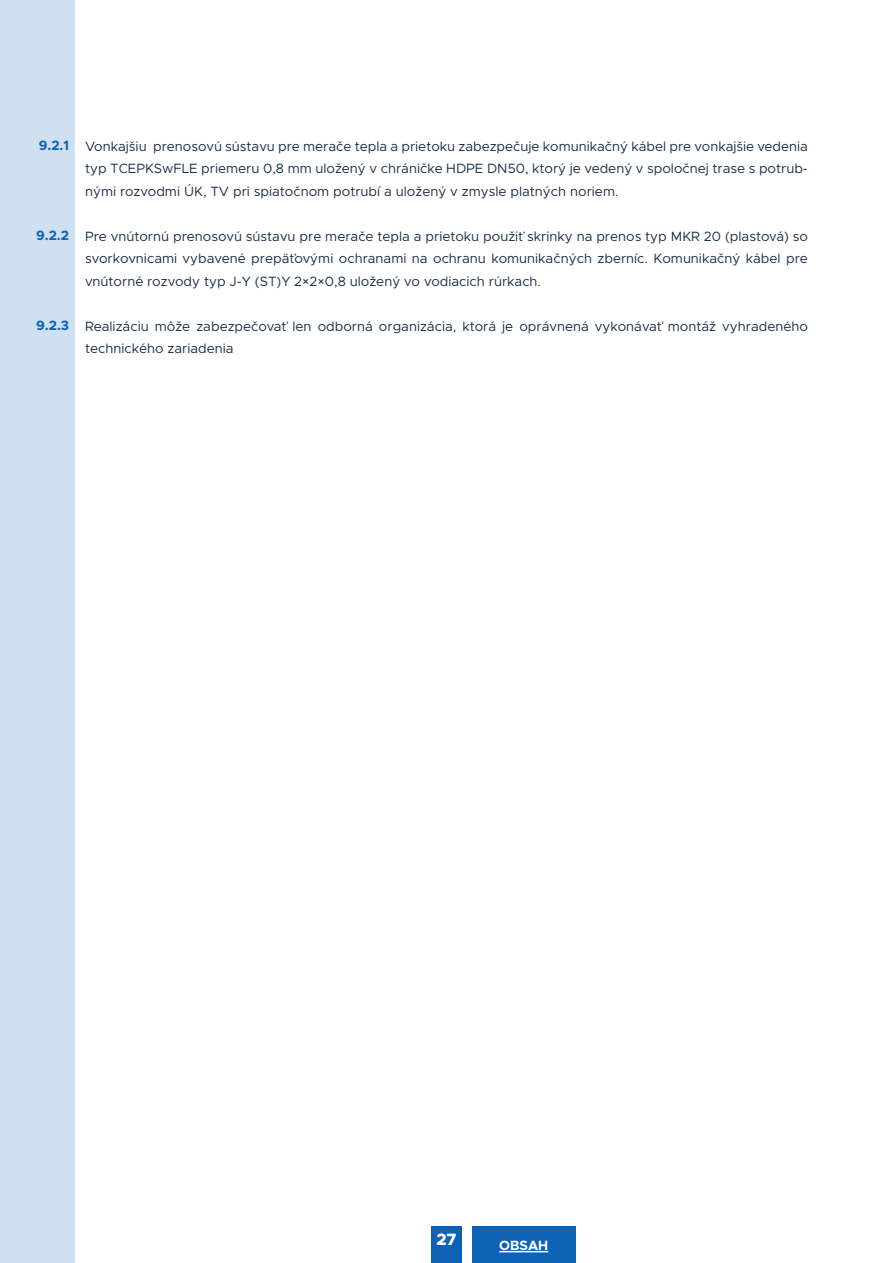
<style>
.page{position:relative;width:893px;height:1263px;background:#fff}
.page>*{position:absolute;margin:0;border:0;box-sizing:border-box;transform-origin:0 0}
.t1{font:800 16.5px "Metropolis";color:#fff}
.t2{font:13.5px/22.5px "Metropolis";color:#1b2f48;text-align:justify}
.t3{font:700 13.5px "Metropolis";color:#0d62b5}
.t4{font:700 13.5px "Metropolis";color:#fff}
</style>
<div class="page">
<div style="left:431px;top:1226px;width:31px;height:37px;background:#0d62b5"></div>
<div style="left:0;top:0;width:75px;height:1263px;background:#cfe0f0"></div>
<div style="left:472px;top:1226px;width:103px;height:37px;background:#0d62b5"></div>
<hr style="left:499px;top:1251px;width:49px;height:1px;background:#fff">
<p class="t3" style="left:39px;top:137px;width:32px">9.2.1</p>
<p class="t3" style="left:36px;top:227px;width:35px">9.2.2</p>
<p class="t3" style="left:36px;top:317px;width:34px">9.2.3</p>
<p class="t2" style="left:85px;top:135px;width:724px">Vonkajšiu prenosovú sústavu pre merače tepla a prietoku zabezpečuje komunikačný kábel pre vonkajšie vedenia typ TCEPKSwFLE priemeru 0,8 mm uložený v chráničke HDPE DN50, ktorý je vedený v spoločnej trase s potrub&shy;nými rozvodmi ÚK, TV pri spiatočnom potrubí a uložený v zmysle platných noriem.</p>
<p class="t2" style="left:85px;top:225px;width:724px">Pre vnútornú prenosovú sústavu pre merače tepla a prietoku použiť skrinky na prenos typ MKR 20 (plastová) so svorkovnicami vybavené prepäťovými ochranami na ochranu komunikačných zberníc. Komunikačný kábel pre vnútorné rozvody typ J-Y (ST)Y 2×2×0,8 uložený vo vodiacich rúrkach.</p>
<p class="t2" style="left:85px;top:315px;width:724px">Realizáciu môže zabezpečovať len odborná organizácia, ktorá je oprávnená vykonávať montáž vyhradeného technického zariadenia</p>
<p class="t1" style="left:436px;top:1229px;width:22px">27</p>
<p class="t4" style="left:499px;top:1237px;width:51px">OBSAH</p>
</div>
